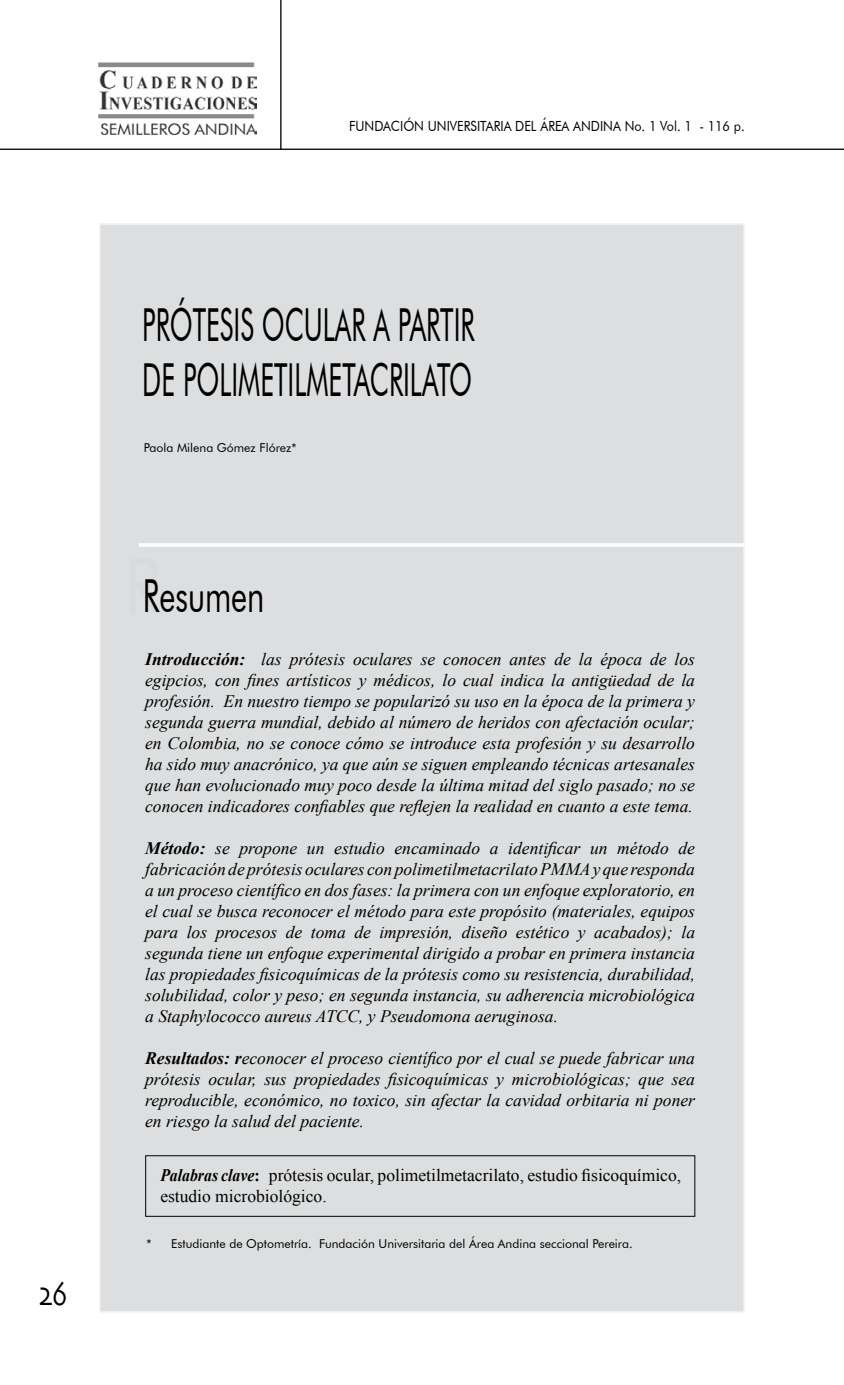
<style>
.page{position:relative;width:844px;height:1385px;background:#fff}
.page>*{position:absolute;margin:0;border:0;box-sizing:border-box;transform-origin:0 0}
.t1{font:45.5px/54.6px "Futura BT";color:#000;scale:.58 1}
.t2{font:45.5px "Futura BT";color:#000;scale:.68 1}
.t3{font:35px "Skia";color:#000;scale:.75 1}
.t4{font:italic 17.5px/21px "Times New Roman";color:#000;text-align:justify}
.t5{font:17.5px/21px "Times New Roman";color:#000}
.t6{font:14px "Futura BT";color:#000;scale:.9 1}
.t7{font:12.25px "Futura BT";color:#000}
.s1{font-size:78.75px;color:#d9dadb}
.s2{font-weight:700}
.s3{font-weight:700;font-style:italic}
</style>
<div class="page">
<hr style="left:280px;top:0;width:1px;height:150px;background:#000">
<hr style="left:0;top:148px;width:843px;height:2px;background:#000">
<div style="left:100px;top:224px;width:643px;height:1087px;background:#dddedf"></div>
<div style="left:145px;top:1155px;width:550px;height:61px;border:1px solid #000"></div>
<hr style="left:139px;top:543px;width:605px;height:3px;background:#fff">
<img style="left:99px;top:62px;width:157px;height:74px">
<p class="t6" style="left:349px;top:118px;width:38px">FUNDACIÓ</p>
<p class="t6" style="left:414px;top:118px;width:121px">N UNIVERSITARIA DEL</p>
<p class="t6" style="left:540px;top:118px;width:228px">ÁREA ANDI NA No. 1 Vol. 1 - 116 p.</p>
<h2 class="t3" style="left:39px;top:1272px;width:40px">26</h2>
<h1 class="t1" style="left:142px;top:297px;width:569px">Prótesis ocular a partir de polimetilmetacrilato</h1>
<p class="t7" style="left:144px;top:440px;width:154px">Paola Milena Gómez Flórez*</p>
<h1 class="t2" style="left:124px;top:567px;width:208px"><span class="s1">R</span>Resumen</h1>
<p class="t4" style="left:145px;top:647px;width:551px"><span class="s2">Introducción:</span> las prótesis oculares se conocen antes de la época de los egipcios, con fines artísticos y médicos, lo cual indica la antigüedad de la profesión. En nuestro tiempo se popularizó su uso en la época de la primera y segunda guerra mundial, debido al número de heridos con afectación ocular; en Colombia, no se conoce cómo se introduce esta profesión y su desarrollo ha sido muy anacrónico, ya que aún se siguen empleando técnicas artesanales que han evolucionado muy poco desde la última mitad del siglo pasado; no se conocen indicadores confiables que reflejen la realidad en cuanto a este tema.</p>
<p class="t4" style="left:145px;top:836px;width:551px"><span class="s2">Método:</span> se propone un estudio encaminado a identificar un método de fabricación de prótesis oculares con polimetilmetacrilato PMMA y que responda a un proceso científico en dos fases: la primera con un enfoque exploratorio, en el cual se busca reconocer el método para este propósito (materiales, equipos para los procesos de toma de impresión, diseño estético y acabados); la segunda tiene un enfoque experimental dirigido a probar en primera instancia las propiedades fisicoquímicas de la prótesis como su resistencia, durabilidad, solubilidad, color y peso; en segunda instancia, su adherencia microbiológica a Staphylococco aureus ATCC, y Pseudomona aeruginosa.</p>
<p class="t4" style="left:145px;top:1046px;width:551px"><span class="s2">Resultados: r</span>econocer el proceso científico por el cual se puede fabricar una prótesis ocular, sus propiedades fisicoquímicas y microbiológicas; que sea reproducible, económico, no toxico, sin afectar la cavidad orbitaria ni poner en riesgo la salud del paciente.</p>
<p class="t5" style="left:160px;top:1163px;width:522px"><span class="s3">Palabras clave</span><span class="s2">:</span> prótesis ocular, polimetilmetacrilato, estudio fisicoquímico, estudio microbiológico.</p>
<p class="t7" style="left:146px;top:1235px;width:488px">* Estudiante de Optometría. Fundación U niversitaria del Área Andina seccional Pereira.</p>
</div>
